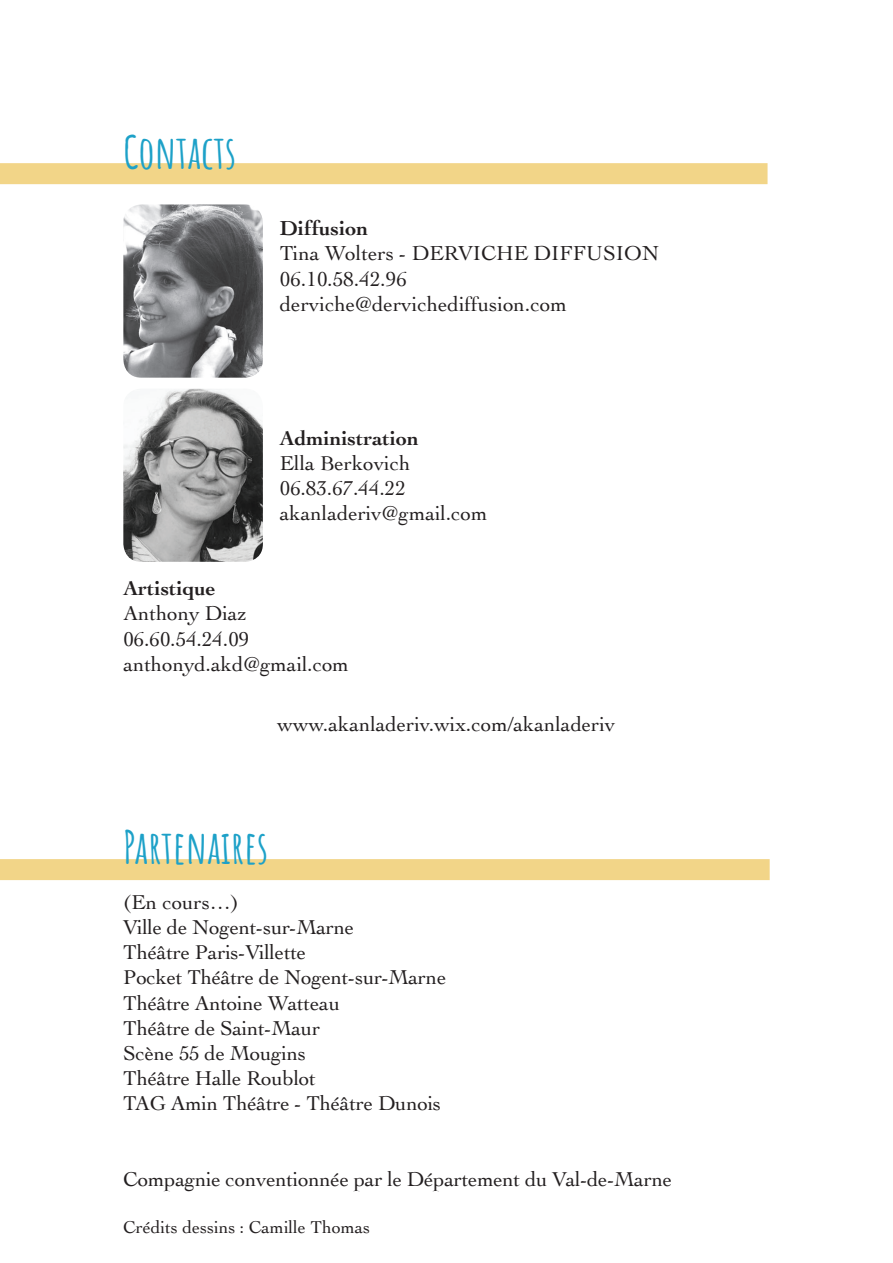
<style>
.page{position:relative;width:893px;height:1263px;background:#fff}
.page>*{position:absolute;margin:0;border:0;box-sizing:border-box;transform-origin:0 0}
.t1{font:700 45px "Amatic SC";color:#1da1c8}
.t2{font:21.15px/25.5px "Cochin";color:#231f20}
.t3{font:700 21.15px "Cochin";color:#231f20}
.t4{font:21px/25.2px "Cochin";letter-spacing:-.01em;color:#231f20}
.t5{font:700 21px "Cochin";color:#231f20}
.t6{font:18px "Cochin";color:#231f20}
</style>
<div class="page">
<div style="left:0;top:163px;width:767px;height:21px;background:#f2d588"></div>
<div style="left:0;top:859px;width:770px;height:21px;background:#f2d588"></div>
<img style="left:123px;top:204px;width:140px;height:174px">
<img style="left:123px;top:389px;width:140px;height:173px">
<h1 class="t1" style="left:123px;top:118px;width:115px">Contacts</h1>
<p class="t3" style="left:280px;top:214px;width:90px">Diffusion</p>
<p class="t2" style="left:280px;top:240px;width:381px">Tina Wolters - DERVICHE DIFFUSION<br>06.10.58.42.96 derviche@dervichediffusion.com</p>
<p class="t5" style="left:280px;top:424px;width:140px">Administration</p>
<p class="t4" style="left:280px;top:450px;width:209px">Ella Berkovich<br>06.83.67.44.22 akanladeriv@gmail.com</p>
<p class="t5" style="left:123px;top:574px;width:94px">Artistique</p>
<p class="t4" style="left:123px;top:600px;width:227px">Anthony Diaz<br>06.60.54.24.09 anthonyd.akd@gmail.com</p>
<p class="t4" style="left:278px;top:710px;width:339px">www.akanladeriv.wix.com/akanladeriv</p>
<h1 class="t1" style="left:123px;top:813px;width:146px">Partenaires</h1>
<p class="t4" style="left:123px;top:888px;width:325px">(En cours…)<br>Ville de Nogent-sur-Marne<br>Théâtre Paris-Villette<br>Pocket Théâtre de Nogent-sur-Marne<br>Théâtre Antoine Watteau<br>Théâtre de Saint-Maur<br>Scène 55 de Mougins<br>Théâtre Halle Roublot<br>TAG Amin Théâtre - Théâtre Dunois</p>
<p class="t4" style="left:123px;top:1165px;width:550px">Compagnie conventionnée par le Département du Val-de-Marne</p>
<p class="t6" style="left:123px;top:1215px;width:248px">Crédits dessins : Camille Thomas</p>
</div>
